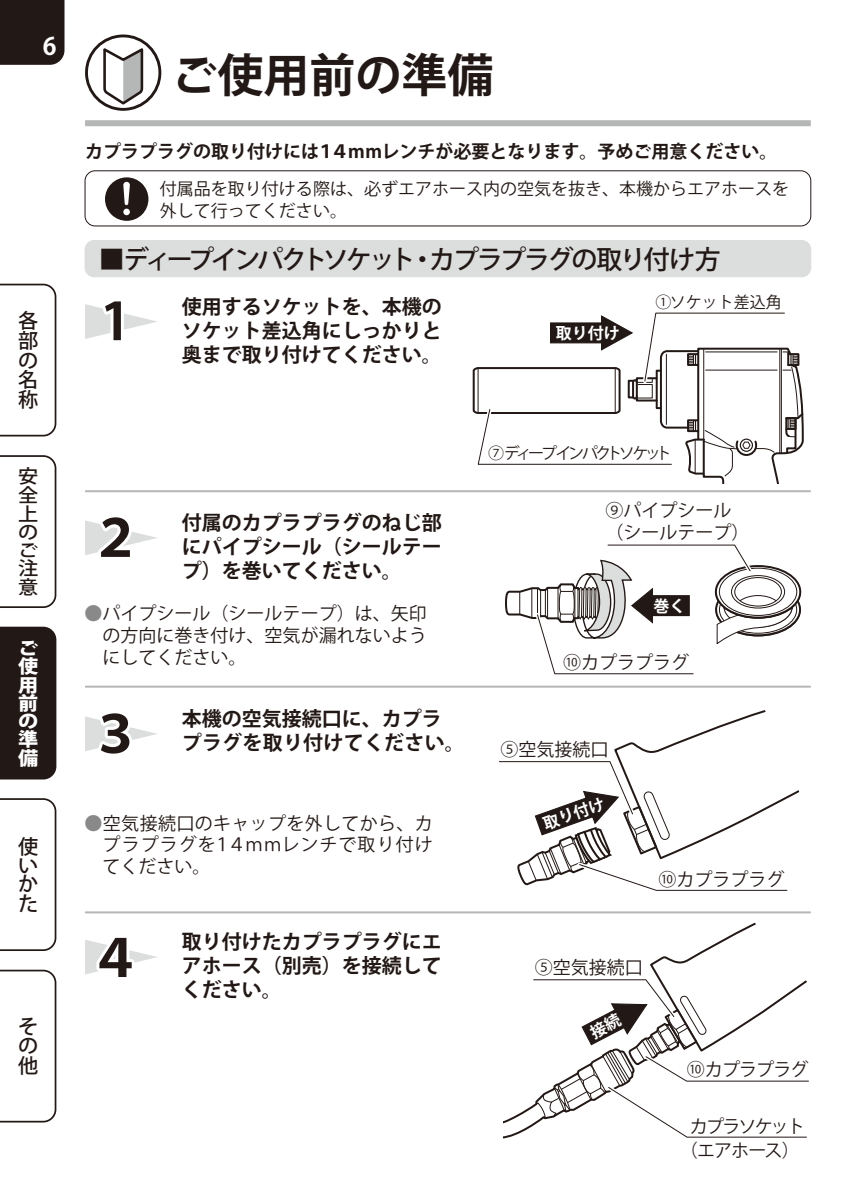
<style>
.page{position:relative;width:842px;height:1191px;background:#fff}
.page>*{position:absolute;margin:0;border:0;box-sizing:border-box;transform-origin:0 0}
.t1{font:700 51.2px "Koz Go Pr 6 N";color:#221815}
.t2{font:700 46px "Koz Go Pr 6 N";color:#221815}
.t3{font:500 26px "Koz Go Pr 6 N";letter-spacing:-.1em;color:#221815}
.t4{font:700 24px "Koz Go Pr 6 N";color:#fff}
.t5{font:500 20.2px/19.8px "Koz Go Pr 6 N";color:#221815;text-align:justify}
.t6{font:700 20px/24px "Koz Go Pr 6 N";color:#221815}
.t7{font:500 18.8px/18.4px "Koz Go Pr 6 N";color:#221815;text-align:justify;scale:1.08 1}
.t8{font:800 18.8px/18.4px "Koz Go Pr 6 N";color:#fff;text-align:justify;scale:1.08 1}
.t9{font:18px/21.6px "Koz Go Pr 6 N";color:#221815;text-align:justify}
.t10{font:700 18px "Koz Go Pr 6 N";color:#221815}
.t11{font:18px/24px "Koz Go Pr 6 N";letter-spacing:-.1em;color:#221815;text-align:center}
.t12{font:18px "Koz Go Pr 6 N";letter-spacing:-.05em;color:#221815}
.t13{font:17px/22px "Koz Go Pr 6 N";color:#221815}
.t14{font:16px "Koz Go Pr 6 N";letter-spacing:-.205em;color:#221815}
.t15{font:700 16px "Koz Go Pr 6 N";color:#fff}
.t16{font:16px "Koz Go Pr 6 N";color:#221815}
.s1{color:#898989}
</style>
<div class="page">
<div style="left:0;top:0;width:65px;height:65px;background:#221815"></div>
<div style="left:85px;top:170px;width:726px;height:56px;border:1px solid #221815;border-radius:10px"></div>
<div style="left:85px;top:240px;width:726px;height:37px;background:#dcdddd;border-radius:9px"></div>
<div style="left:85px;top:240px;width:726px;height:37px;border:1px solid #dcdddd;border-radius:9px"></div>
<hr style="left:85px;top:490px;width:726px;height:2px;background:#b5b6b6">
<hr style="left:85px;top:685px;width:726px;height:2px;background:#b5b6b6">
<hr style="left:85px;top:911px;width:726px;height:2px;background:#b5b6b6">
<svg style="left:0;top:283px;width:57px;height:154px"></svg>
<svg style="left:0;top:455px;width:57px;height:153px"></svg>
<div style="left:0;top:626px;width:57px;height:154px;background:#221815"></div>
<svg style="left:0;top:798px;width:57px;height:153px"></svg>
<svg style="left:0;top:969px;width:57px;height:154px"></svg>
<div style="left:85px;top:120px;width:726px;height:6px;background:#b5b6b6"></div>
<svg style="left:105px;top:177px;width:43px;height:44px"></svg>
<svg style="left:85px;top:304px;width:72px;height:35px"></svg>
<svg style="left:85px;top:520px;width:72px;height:35px"></svg>
<svg style="left:85px;top:716px;width:72px;height:35px"></svg>
<svg style="left:85px;top:940px;width:72px;height:35px"></svg>
<div style="left:85px;top:35px;width:76px;height:76px;border:3px solid #221815;border-radius:50%"></div>
<svg style="left:102px;top:45px;width:43px;height:61px"></svg>
<svg style="left:472px;top:312px;width:332px;height:171px"></svg>
<svg style="left:495px;top:544px;width:314px;height:347px"></svg>
<svg style="left:504px;top:911px;width:307px;height:228px"></svg>
<p class="t4" style="left:43px;top:33px;width:15px">6</p>
<p class="t5" style="left:18px;top:311px;width:21px">各部の名称</p>
<p class="t7" style="left:18px;top:467px;width:20px">安全上のご注意</p>
<p class="t8" style="left:18px;top:639px;width:20px">ご使用前の準備</p>
<p class="t5" style="left:18px;top:837px;width:21px;line-height:19.2px">使いかた</p>
<p class="t5" style="left:18px;top:1017px;width:21px">その他</p>
<h2 class="t2" style="left:172px;top:49px;width:323px">ご使用前の準備</h2>
<p class="t10" style="left:85px;top:141px;width:694px">カプラプラグの取り付けには１４ｍｍレンチが必要となります。予めご用意ください。</p>
<p class="t13" style="left:160px;top:178px;width:630px">付属品を取り付ける際は、必ずエアホース内の空気を抜き、本機からエアホースを外して行ってください。</p>
<h3 class="t3" style="left:99px;top:244px;width:623px">■ディープインパクトソケット・カプラプラグの取り付け方</h3>
<h1 class="t1" style="left:101px;top:292px;width:31px">1</h1>
<p class="t16" style="left:655px;top:293px;width:128px">①ソケット差込角</p>
<p class="t6" style="left:182px;top:295px;width:261px;text-align:justify">使用するソケットを、本機のソケット差込角にしっかりと奥まで取り付けてください。</p>
<p class="t15" style="left:556px;top:324px;width:65px">取り付け</p>
<h1 class="t1" style="left:90px;top:509px;width:53px">２</h1>
<p class="t6" style="left:182px;top:511px;width:261px">付属のカプラプラグのねじ部にパイプシール（シールテー</p>
<p class="t6" style="left:182px;top:559px;width:221px">プ）を巻いてください。</p>
<p class="t9" style="left:103px;top:603px;width:325px;text-indent:-18px"><span class="s1">●</span>パイプシール（シールテープ）は、矢印の方向に巻き付け、空気が漏れないようにしてください。</p>
<h1 class="t1" style="left:90px;top:705px;width:53px">３</h1>
<p class="t6" style="left:182px;top:707px;width:261px">本機の空気接続口に、カプラ</p>
<p class="t6" style="left:182px;top:731px;width:285px">プラグを取り付けてください。</p>
<p class="t9" style="left:103px;top:812px;width:332px;text-indent:-18px"><span class="s1">●</span>空気接続口のキャップを外してから、カプラプラグを１４ｍｍレンチで取り付けてください。</p>
<h1 class="t1" style="left:90px;top:929px;width:53px">４</h1>
<p class="t6" style="left:182px;top:930px;width:261px">取り付けたカプラプラグにエアホース（別売）を接続して</p>
<p class="t6" style="left:182px;top:978px;width:101px">ください。</p>
<p class="t14" style="left:488px;top:444px;width:185px">⑦ ディープインパクトソケット</p>
<p class="t9" style="left:606px;top:500px;width:145px">⑨パイプシール（シールテープ）</p>
<p class="t15" style="left:654px;top:596px;width:33px">巻く</p>
<p class="t9" style="left:563px;top:652px;width:127px">⑩カプラプラグ</p>
<p class="t9" style="left:500px;top:738px;width:109px">⑤空気接続口</p>
<p class="t15" style="left:541px;top:816px;width:65px;rotate:-20deg">取り付け</p>
<p class="t9" style="left:659px;top:868px;width:127px">⑩カプラプラグ</p>
<p class="t9" style="left:535px;top:956px;width:109px">⑤空気接続口</p>
<p class="t12" style="left:687px;top:1059px;width:123px">⑩カプラプラグ</p>
<p class="t11" style="left:680px;top:1114px;width:127px">カプラソケット（エアホース）</p>
</div>
